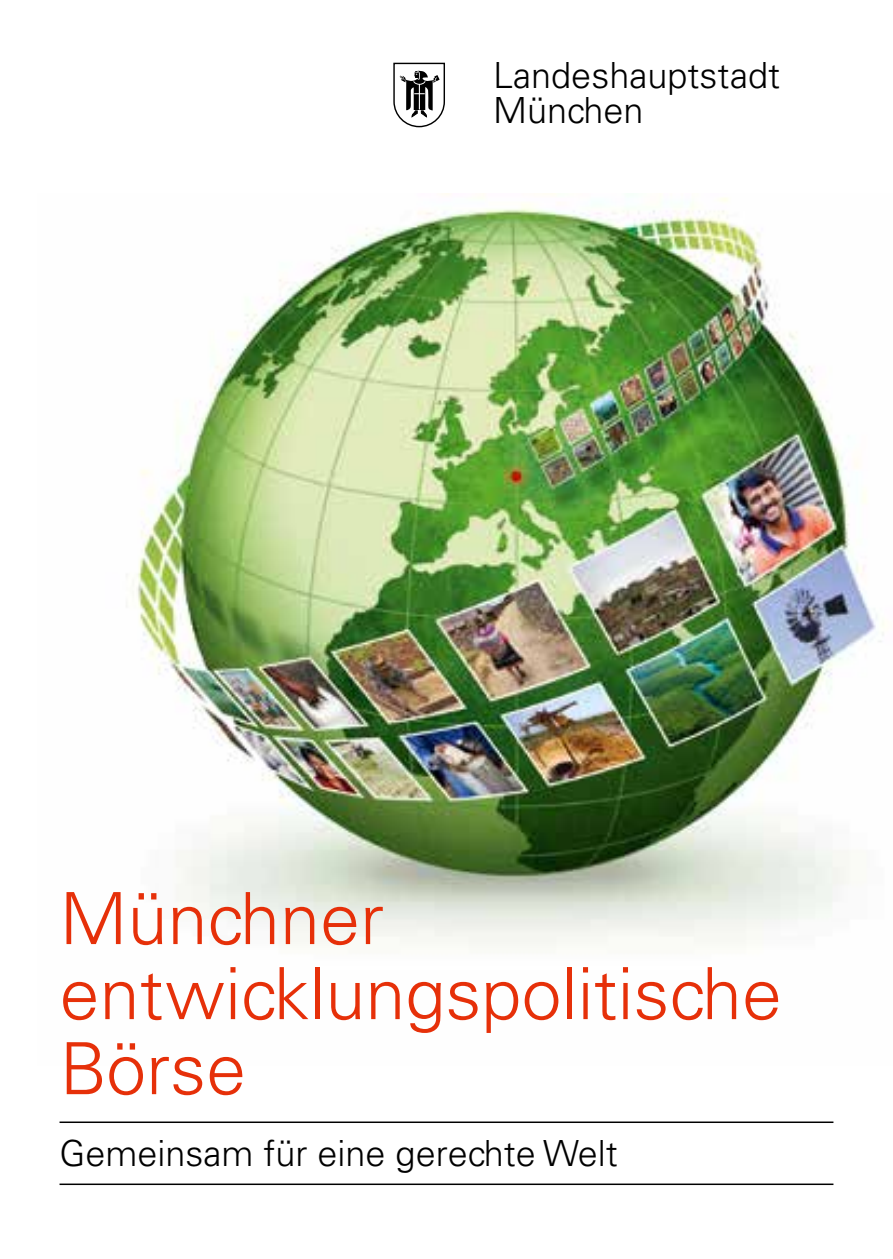
<style>
.page{position:relative;width:893px;height:1259px;background:#fff}
.page>*{position:absolute;margin:0;border:0;box-sizing:border-box;transform-origin:0 0}
.t1{font:300 72px/75px "Univers LT Std";color:#e63009}
.t2{font:300 36px "Univers LT Std";color:#000}
.t3{font:300 36px/34.5px "Univers LT";color:#000}
</style>
<div class="page">
<img style="left:126px;top:193px;width:759px;height:755px">
<svg style="left:393px;top:62px;width:52px;height:66px"></svg>
<hr style="left:60px;top:1121px;width:773px;height:2px;background:#000">
<hr style="left:60px;top:1183px;width:773px;height:2px;background:#000">
<p class="t3" style="left:493px;top:58px;width:288px">Landeshauptstadt<br>München</p>
<p class="t1" style="left:60px;top:881px;width:724px">Münchner entwicklungspolitische<br>Börse</p>
<p class="t2" style="left:60px;top:1131px;width:560px">Gemeinsam für eine gerechte Welt</p>
</div>
